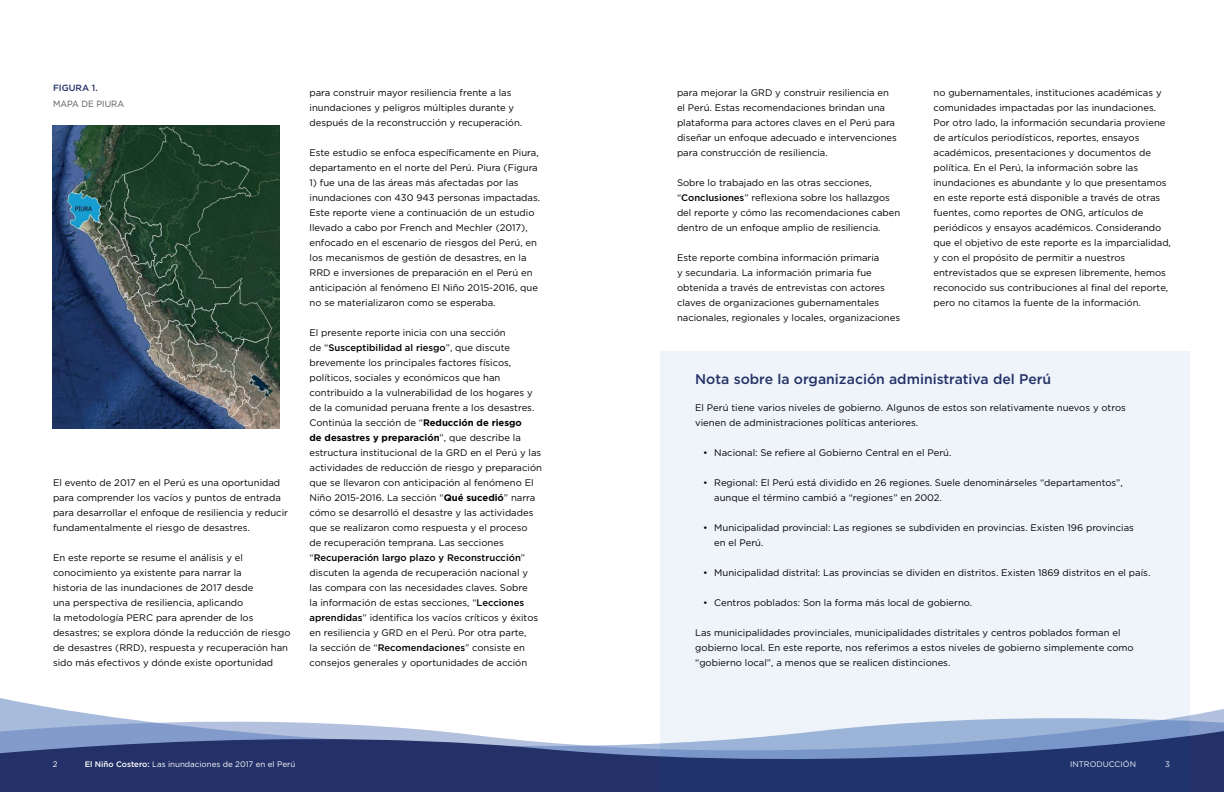
<style>
.page{position:relative;width:1224px;height:792px;background:#fff}
.page>*{position:absolute;margin:0;border:0;box-sizing:border-box;transform-origin:0 0}
.t1{font:500 14px "Gotham";color:#233168}
.t2{font:9.5px/15px "Gotham";color:#000}
.t3{font:9px "Gotham";color:#555556;scale:.95 1}
.t4{font:500 9px "Gotham";color:#233168}
.t5{font:8px "Gotham";color:#fff}
.s1{font-weight:500}
.s2{font-weight:700}
</style>
<div class="page">
<svg style="left:0;top:698px;width:1224px;height:94px;fill:#233168"></svg>
<img style="left:53px;top:125px;width:226px;height:303px">
<svg style="left:660px;top:351px;width:530px;height:441px;background:#d6deea"></svg>
<p class="t4" style="left:53px;top:82px;width:46px">FIGURA 1.</p>
<p class="t3" style="left:53px;top:98px;width:76px">MAPA DE PIURA</p>
<p class="t2" style="left:677px;top:85px;width:221px">para mejorar la GRD y construir resiliencia en el Perú. Estas recomendaciones brindan una plataforma para actores claves en el Perú para diseñar un enfoque adecuado e intervenciones para construcción de resiliencia.</p>
<p class="t2" style="left:677px;top:175px;width:225px">Sobre lo trabajado en las otras secciones, “<span class="s1">Conclusiones</span>” reflexiona sobre los hallazgos del reporte y cómo las recomendaciones caben dentro de un enfoque amplio de resiliencia.</p>
<p class="t2" style="left:677px;top:250px;width:225px">Este reporte combina información primaria<br>y secundaria. La información primaria fue obtenida a través de entrevistas con actores claves de organizaciones gubernamentales nacionales, regionales y locales, organizaciones</p>
<p class="t2" style="left:934px;top:85px;width:239px">no gubernamentales, instituciones académicas y comunidades impactadas por las inundaciones.<br>Por otro lado, la información secundaria proviene de artículos periodísticos, reportes, ensayos académicos, presentaciones y documentos de política. En el Perú, la información sobre las inundaciones es abundante y lo que presentamos en este reporte está disponible a través de otras fuentes, como reportes de ONG, artículos de periódicos y ensayos académicos. Considerando que el objetivo de este reporte es la imparcialidad, y con el propósito de permitir a nuestros entrevistados que se expresen libremente, hemos reconocido sus contribuciones al final del reporte, pero no citamos la fuente de la información.</p>
<p class="t2" style="left:310px;top:85px;width:214px">para construir mayor resiliencia frente a las inundaciones y peligros múltiples durante y después de la reconstrucción y recuperación.</p>
<p class="t2" style="left:310px;top:145px;width:231px">Este estudio se enfoca específicamente en Piura, departamento en el norte del Perú. Piura (Figura</p>
<p class="t2" style="left:310px;top:175px;width:232px">1) fue una de las áreas más afectadas por las inundaciones con 430 943 personas impactadas.<br>Este reporte viene a continuación de un estudio llevado a cabo por French and Mechler (2017), enfocado en el escenario de riesgos del Perú, en los mecanismos de gestión de desastres, en la RRD e inversiones de preparación en el Perú en anticipación al fenómeno El Niño 2015-2016, que no se materializaron como se esperaba.</p>
<p class="t2" style="left:310px;top:325px;width:234px">El presente reporte inicia con una sección<br>de “<span class="s1">Susceptibilidad al riesgo</span>”, que discute brevemente los principales factores físicos, políticos, sociales y económicos que han contribuido a la vulnerabilidad de los hogares y de la comunidad peruana frente a los desastres.<br>Continúa la sección de “<span class="s2">Reducción de riesgo<br>de desastres y preparación</span>”, que describe la estructura institucional de la GRD en el Perú y las actividades de reducción de riesgo y preparación que se llevaron con anticipación al fenómeno El Niño 2015-2016. La sección “<span class="s2">Qué sucedió</span>” narra cómo se desarrolló el desastre y las actividades que se realizaron como respuesta y el proceso<br>de recuperación temprana. Las secciones “<span class="s1">Recuperación largo plazo y Reconstrucción</span>” discuten la agenda de recuperación nacional y las compara con las necesidades claves. Sobre<br>la información de estas secciones, “<span class="s1">Lecciones aprendidas</span>” identifica los vacíos críticos y éxitos en resiliencia y GRD en el Perú. Por otra parte,<br>la sección de “<span class="s1">Recomendaciones</span>” consiste en consejos generales y oportunidades de acción</p>
<h1 class="t1" style="left:695px;top:370px;width:358px">Nota sobre la organización administrativa del Perú</h1>
<p class="t2" style="left:695px;top:400px;width:432px">El Perú tiene varios niveles de gobierno. Algunos de estos son relativamente nuevos y otros vienen de administraciones políticas anteriores.</p>
<p class="t2" style="left:703px;top:445px;width:250px">• Nacional: Se refiere al Gobierno Central en el Perú.</p>
<p class="t2" style="left:714px;top:475px;width:410px;text-indent:-11px">• Regional: El Perú está dividido en 26 regiones. Suele denominárseles “departamentos”, aunque el término cambió a “regiones” en 2002.</p>
<p class="t2" style="left:714px;top:520px;width:421px;text-indent:-11px">• Municipalidad provincial: Las regiones se subdividen en provincias. Existen 196 provincias en el Perú.</p>
<p class="t2" style="left:703px;top:565px;width:449px">• Municipalidad distrital: Las provincias se dividen en distritos. Existen 1869 distritos en el país.</p>
<p class="t2" style="left:703px;top:595px;width:270px">• Centros poblados: Son la forma más local de gobierno.</p>
<p class="t2" style="left:695px;top:625px;width:440px">Las municipalidades provinciales, municipalidades distritales y centros poblados forman el gobierno local. En este reporte, nos referimos a estos niveles de gobierno simplemente como “gobierno local”, a menos que se realicen distinciones.</p>
<p class="t2" style="left:53px;top:475px;width:237px">El evento de 2017 en el Perú es una oportunidad para comprender los vacíos y puntos de entrada para desarrollar el enfoque de resiliencia y reducir fundamentalmente el riesgo de desastres.</p>
<p class="t2" style="left:53px;top:550px;width:239px">En este reporte se resume el análisis y el conocimiento ya existente para narrar la<br>historia de las inundaciones de 2017 desde<br>una perspectiva de resiliencia, aplicando<br>la metodología PERC para aprender de los desastres; se explora dónde la reducción de riesgo de desastres (RRD), respuesta y recuperación han sido más efectivos y dónde existe oportunidad</p>
<p class="t5" style="left:53px;top:759px;width:6px">2</p>
<p class="t5" style="left:85px;top:759px;width:212px"><span class="s1">El Niño Costero:</span> Las inundaciones de 2017 en el Perú</p>
<p class="t5" style="left:1070px;top:759px;width:67px">INTRODUCCIÓN</p>
<p class="t5" style="left:1165px;top:759px;width:6px">3</p>
</div>
